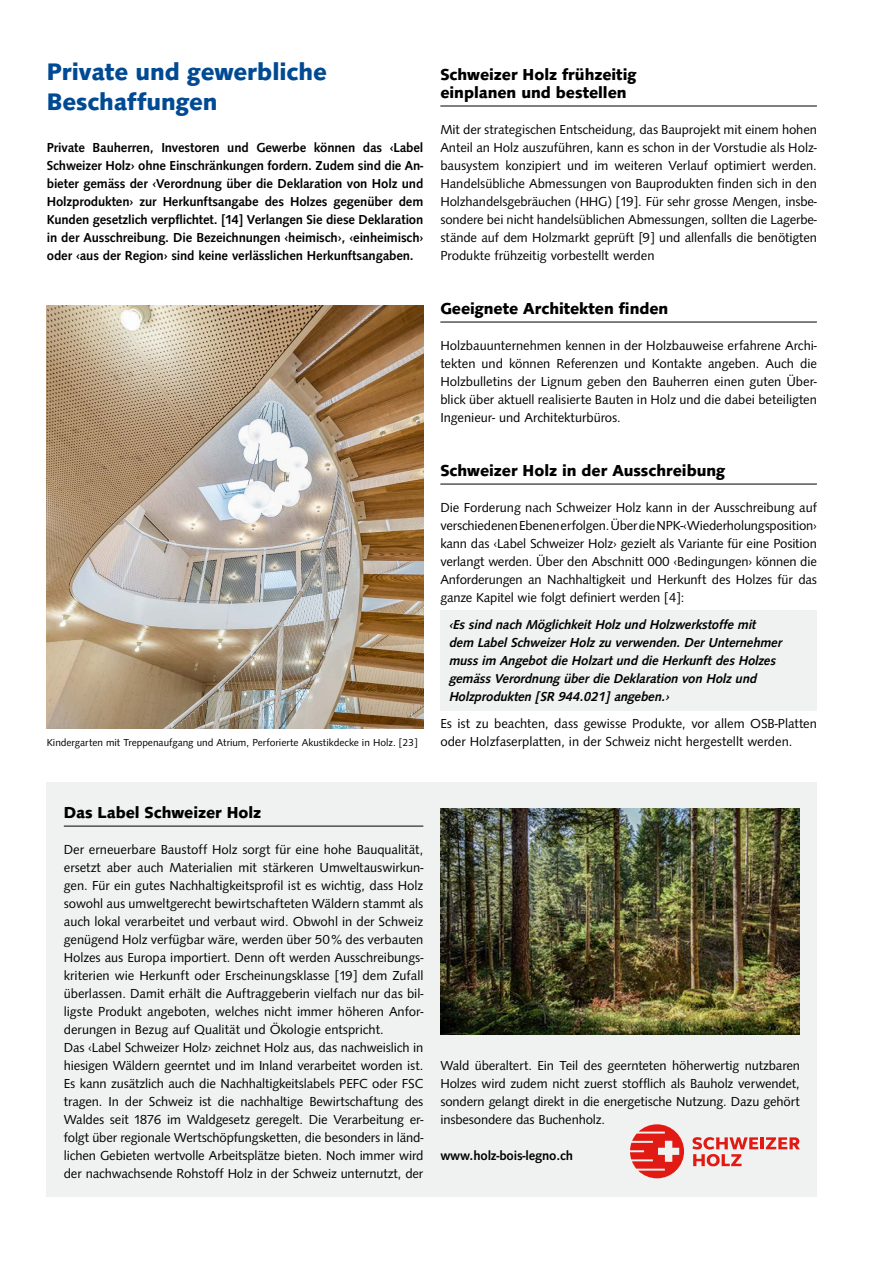
<style>
.page{position:relative;width:885px;height:1263px;background:#fff}
.page>*{position:absolute;margin:0;border:0;box-sizing:border-box;transform-origin:0 0}
.t1{font:700 24.75px/30px "Syntax";color:#004a94}
.t2{font:700 16.5px/18px "Syntax";color:#000}
.t3{font:13.5px/18px "Syntax";letter-spacing:-.005em;color:#000;text-align:justify}
.t4{font:500 13.5px/18px "Syntax";letter-spacing:-.01em;color:#000;text-align:justify}
.t5{font:13.5px/18px "Syntax Med Ita";letter-spacing:-.01em;color:#000}
.t6{font:10.5px "Syntax";color:#000}
</style>
<div class="page">
<div style="left:47px;top:782px;width:769px;height:414px;background:#f0f1f1"></div>
<hr style="left:64px;top:826px;width:359px;height:1px;background:#000">
<svg style="left:630px;top:1124px;width:54px;height:54px"></svg>
<svg style="left:692px;top:1137px;width:107px;height:29px"></svg>
<hr style="left:440px;top:106px;width:376px;height:1px;background:#000">
<hr style="left:440px;top:322px;width:376px;height:1px;background:#000">
<hr style="left:440px;top:484px;width:376px;height:1px;background:#000">
<div style="left:440px;top:610px;width:376px;height:100px;background:#f0f1f1"></div>
<img style="left:440px;top:809px;width:359px;height:225px">
<img style="left:47px;top:305px;width:376px;height:423px">
<h1 class="t1" style="left:47px;top:57px;width:281px">Private und gewerbliche<br>Beschaffungen</h1>
<p class="t4" style="left:47px;top:139px;width:378px">Private Bauherren, Investoren und Gewerbe können das ‹Label Schweizer Holz› ohne Einschränkungen fordern. Zudem sind die An&shy;bieter gemäss der ‹Verordnung über die Deklaration von Holz und Holzprodukten› zur Herkunftsangabe des Holzes gegenüber dem Kunden gesetzlich verpflichtet. [14] Verlangen Sie diese Deklaration in der Ausschreibung. Die Bezeichnungen ‹heimisch›, ‹einheimisch› oder ‹aus der Region› sind keine verlässlichen Herkunftsangaben.</p>
<p class="t6" style="left:47px;top:737px;width:372px">Kindergarten mit Treppenaufgang und Atrium, Perforierte Akustikdecke in Holz. [23]</p>
<p class="t2" style="left:440px;top:66px;width:197px">Schweizer Holz frühzeitig einplanen und bestellen</p>
<p class="t3" style="left:440px;top:121px;width:378px">Mit der strategischen Entscheidung, das Bauprojekt mit einem hohen Anteil an Holz auszuführen, kann es schon in der Vorstudie als Holz&shy;bausystem konzipiert und im weiteren Verlauf optimiert werden.<br>Handelsübliche Abmessungen von Bauprodukten finden sich in den Holzhandelsgebräuchen (HHG) [19]. Für sehr grosse Mengen, insbe&shy;sondere bei nicht handelsüblichen Abmessungen, sollten die Lagerbe&shy;stände auf dem Holzmarkt geprüft [9] und allenfalls die benötigten Produkte frühzeitig vorbestellt werden</p>
<p class="t2" style="left:440px;top:300px;width:229px">Geeignete Architekten finden</p>
<p class="t3" style="left:440px;top:337px;width:378px">Holzbauunternehmen kennen in der Holzbauweise erfahrene Archi&shy;tekten und können Referenzen und Kontakte angeben. Auch die Holzbulletins der Lignum geben den Bauherren einen guten Über&shy;blick über aktuell realisierte Bauten in Holz und die dabei beteiligten Ingenieur- und Architekturbüros.</p>
<p class="t2" style="left:440px;top:462px;width:286px">Schweizer Holz in der Ausschreibung</p>
<p class="t3" style="left:440px;top:499px;width:378px">Die Forderung nach Schweizer Holz kann in der Ausschreibung auf verschiedenen Ebenen erfolgen. Über die NPK-‹Wiederholungsposition› kann das ‹Label Schweizer Holz› gezielt als Variante für eine Position verlangt werden. Über den Abschnitt 000 ‹Bedingungen› können die Anforderungen an Nachhaltigkeit und Herkunft des Holzes für das ganze Kapitel wie folgt definiert werden [4]:</p>
<p class="t5" style="left:449px;top:616px;width:334px">‹Es sind nach Möglichkeit Holz und Holzwerkstoffe mit dem Label Schweizer Holz zu verwenden. Der Unternehmer muss im Angebot die Holzart und die Herkunft des Holzes gemäss Verordnung über die Deklaration von Holz und Holzprodukten [SR 944.021] angeben.›</p>
<p class="t3" style="left:440px;top:715px;width:378px">Es ist zu beachten, dass gewisse Produkte, vor allem OSB-Platten oder Holzfaserplatten, in der Schweiz nicht hergestellt werden.</p>
<p class="t2" style="left:64px;top:804px;width:199px">Das Label Schweizer Holz</p>
<p class="t3" style="left:64px;top:841px;width:361px;text-align:left">Der erneuerbare Baustoff Holz sorgt für eine hohe Bauqualität, ersetzt aber auch Materialien mit stärkeren Umweltauswirkun&shy;gen. Für ein gutes Nachhaltigkeitsprofil ist es wichtig, dass Holz sowohl aus umweltgerecht bewirtschafteten Wäldern stammt als auch lokal verarbeitet und verbaut wird. Obwohl in der Schweiz genügend Holz verfügbar wäre, werden über 50% des verbauten Holzes aus Europa importiert. Denn oft werden Ausschreibungs&shy;kriterien wie Herkunft oder Erscheinungsklasse [19] dem Zufall überlassen. Damit erhält die Auftraggeberin vielfach nur das bil&shy;ligste Produkt angeboten, welches nicht immer höheren Anfor&shy;derungen in Bezug auf Qualität und Ökologie entspricht.<br>Das ‹Label Schweizer Holz› zeichnet Holz aus, das nachweislich in hiesigen Wäldern geerntet und im Inland verarbeitet worden ist.<br>Es kann zusätzlich auch die Nachhaltigkeitslabels PEFC oder FSC tragen. In der Schweiz ist die nachhaltige Bewirtschaftung des Waldes seit 1876 im Waldgesetz geregelt. Die Verarbeitung er&shy;folgt über regionale Wertschöpfungsketten, die besonders in länd&shy;lichen Gebieten wertvolle Arbeitsplätze bieten. Noch immer wird der nachwachsende Rohstoff Holz in der Schweiz unternutzt, der</p>
<p class="t3" style="left:440px;top:1057px;width:361px">Wald überaltert. Ein Teil des geernteten höherwertig nutzbaren Holzes wird zudem nicht zuerst stofflich als Bauholz verwendet, sondern gelangt direkt in die energetische Nutzung. Dazu gehört insbesondere das Buchenholz.</p>
<p class="t4" style="left:440px;top:1147px;width:134px">www.holz-bois-legno.ch</p>
</div>
